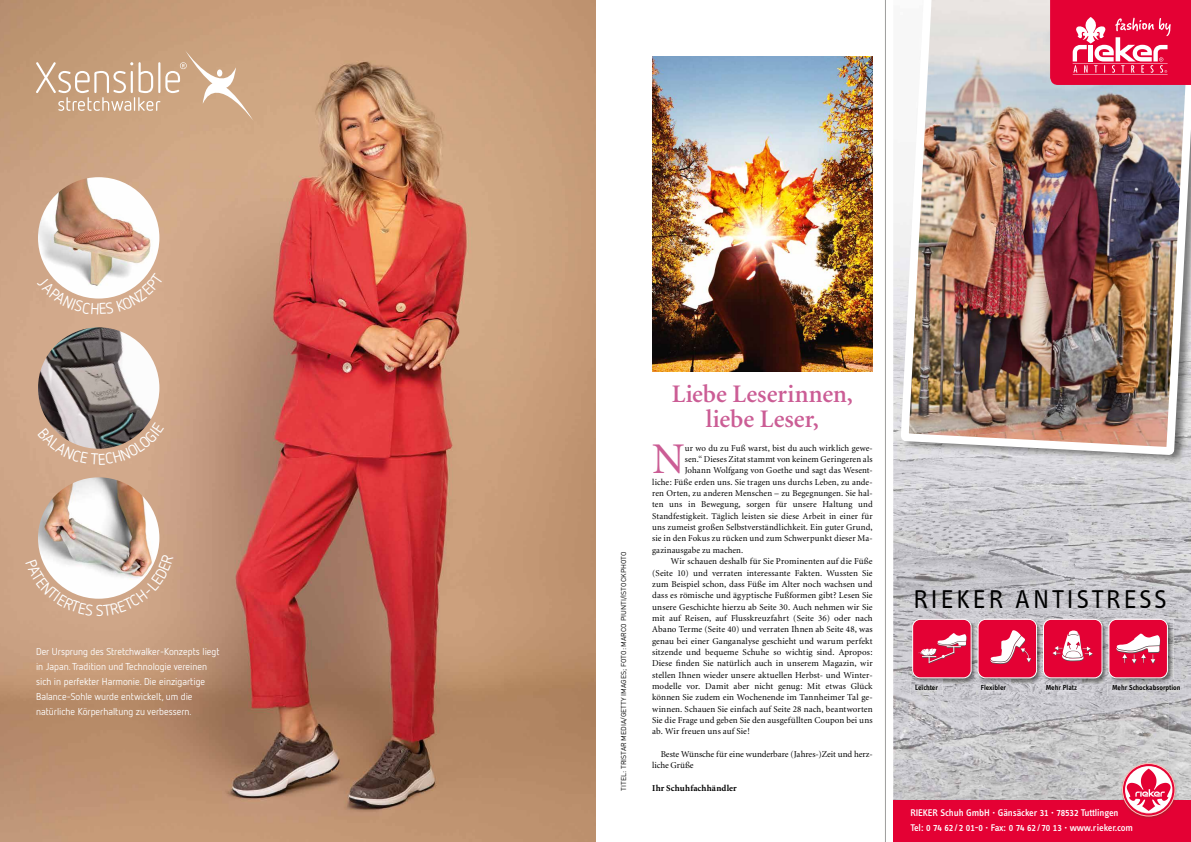
<style>
.page{position:relative;width:1191px;height:842px;background:#fff}
.page>*{position:absolute;margin:0;border:0;box-sizing:border-box;transform-origin:0 0}
.t1{font:43.9px "Minion";color:#cb5d95}
.t2{font:26.6px "Info OT Text";letter-spacing:.115em;color:#000}
.t3{font:600 25.3px/25px "Minion";color:#cb5d95;text-align:center}
.t4{font:10px/15px "Netto OT";color:#fff}
.t5{font:500 10px/14.2px "Info OT Text";letter-spacing:-.01em;color:#fff}
.t6{font:9px "Minion";letter-spacing:.01em;color:#000}
.t7{font:9px/11.3px "Minion";letter-spacing:-.01em;color:#000}
.t8{font:700 9px "Minion";letter-spacing:.015em;color:#000}
.t9{font:600 7.5px "Info OT Text";letter-spacing:-.005em;color:#000}
.t10{font:7px "DIN";color:#000}
</style>
<div class="page">
<img style="left:652px;top:57px;width:220px;height:314px">
<img style="left:0;top:0;width:595px;height:842px">
<svg style="left:36px;top:50px;width:218px;height:71px;background:#cfac8d"></svg>
<img style="left:38px;top:477px;width:121px;height:122px;border-radius:61px">
<img style="left:38px;top:327px;width:121px;height:122px;border-radius:61px">
<img style="left:38px;top:177px;width:121px;height:122px;border-radius:61px">
<img style="left:893px;top:203px;width:4px;height:467px">
<img style="left:1168px;top:736px;width:23px;height:64px">
<img style="left:979px;top:736px;width:189px;height:39px">
<img style="left:893px;top:670px;width:86px;height:130px">
<img style="left:979px;top:775px;width:139px;height:25px">
<div style="left:893px;top:800px;width:298px;height:42px;background:#e40134"></div>
<img style="left:897px;top:0;width:294px;height:736px">
<img style="left:912px;top:619px;width:261px;height:65px">
<div style="left:1109px;top:619px;width:58px;height:59px;background:#e40134;border-radius:8px"></div>
<div style="left:1108px;top:619px;width:59px;height:59px;border:1px solid #fff;border-radius:8px"></div>
<div style="left:912px;top:619px;width:59px;height:59px;background:#e40134;border-radius:8px"></div>
<div style="left:912px;top:619px;width:59px;height:59px;border:1px solid #fff;border-radius:8px"></div>
<svg style="left:918px;top:633px;width:48px;height:30px"></svg>
<div style="left:978px;top:619px;width:58px;height:59px;background:#e40134;border-radius:8px"></div>
<div style="left:977px;top:619px;width:59px;height:59px;border:1px solid #fff;border-radius:8px"></div>
<svg style="left:990px;top:630px;width:41px;height:34px"></svg>
<svg style="left:1116px;top:633px;width:44px;height:31px"></svg>
<div style="left:1043px;top:619px;width:59px;height:59px;background:#e40134;border-radius:8px"></div>
<div style="left:1043px;top:619px;width:59px;height:59px;border:1px solid #fff;border-radius:8px"></div>
<svg style="left:1052px;top:630px;width:40px;height:31px"></svg>
<img style="left:910px;top:680px;width:32px;height:15px">
<img style="left:912px;top:680px;width:30px;height:4px">
<img style="left:976px;top:680px;width:34px;height:15px">
<img style="left:1041px;top:680px;width:40px;height:15px">
<img style="left:1107px;top:680px;width:78px;height:16px">
<img style="left:1107px;top:680px;width:66px;height:4px">
<svg style="left:1118px;top:760px;width:60px;height:59px"></svg>
<div style="left:1122px;top:763px;width:53px;height:53px;border:1px solid #f9c6bc;border-radius:50%"></div>
<svg style="left:1050px;top:0;width:141px;height:85px;background:#e72651"></svg>
<hr style="left:885px;top:0;width:1px;height:842px;background:#9d9d9c">
<svg style="left:38px;top:422px;width:126px;height:43px;background:#b19582"></svg>
<svg style="left:37px;top:272px;width:127px;height:43px"></svg>
<svg style="left:26px;top:554px;width:148px;height:62px"></svg>
<p class="t4" style="left:36px;top:643px;width:185px">Der Ursprung des Stretchwalker-Konzepts liegt in Japan. Tradition und Technologie vereinen sich in perfekter Harmonie. Die einzigartige Balance-Sohle wurde entwickelt, um die natürliche Körperhaltung zu verbessern.</p>
<p class="t10" style="left:619px;top:791px;width:241px;rotate:-90deg">TITEL: TRISTAR MEDIA/GETTY IMAGES; FOTO: MARCO PIUNTI/ISTOCKPHOTO</p>
<h3 class="t3" style="left:672px;top:382px;width:183px">Liebe Leserinnen, liebe Leser,</h3>
<h1 class="t1" style="left:652px;top:438px;width:34px">N</h1>
<p class="t6" style="left:684px;top:443px;width:189px">ur wo du zu Fuß warst, bist du auch wirklich gewe-</p>
<p class="t6" style="left:684px;top:455px;width:189px">sen.“ Dieses Zitat stammt von keinem Geringeren als</p>
<p class="t6" style="left:684px;top:466px;width:189px">Johann Wolfgang von Goethe und sagt das Wesent-</p>
<p class="t6" style="left:652px;top:477px;width:222px">liche: Füße erden uns. Sie tragen uns durchs Leben, zu ande-</p>
<p class="t6" style="left:652px;top:489px;width:222px">ren Orten, zu anderen Menschen – zu Begegnungen. Sie hal-</p>
<p class="t6" style="left:652px;top:500px;width:222px">ten uns in Bewegung, sorgen für unsere Haltung und</p>
<p class="t6" style="left:652px;top:511px;width:222px">Standfestigkeit. Täglich leisten sie diese Arbeit in einer für</p>
<p class="t6" style="left:652px;top:523px;width:222px">uns zumeist großen Selbstverständlichkeit. Ein guter Grund,</p>
<p class="t6" style="left:652px;top:534px;width:222px">sie in den Fokus zu rücken und zum Schwerpunkt dieser Ma-</p>
<p class="t6" style="left:652px;top:545px;width:93px">gazinausgabe zu machen.</p>
<p class="t6" style="left:671px;top:557px;width:203px">Wir schauen deshalb für Sie Prominenten auf die Füße</p>
<p class="t6" style="left:652px;top:568px;width:222px">(Seite 10) und verraten interessante Fakten. Wussten Sie</p>
<p class="t6" style="left:652px;top:579px;width:222px">zum Beispiel schon, dass Füße im Alter noch wachsen und</p>
<p class="t6" style="left:652px;top:591px;width:222px">dass es römische und ägyptische Fußformen gibt? Lesen Sie</p>
<p class="t6" style="left:652px;top:602px;width:222px">unsere Geschichte hierzu ab Seite 30. Auch nehmen wir Sie</p>
<p class="t6" style="left:652px;top:613px;width:222px">mit auf Reisen, auf Flusskreuzfahrt (Seite 36) oder nach</p>
<p class="t6" style="left:652px;top:625px;width:222px">Abano Terme (Seite 40) und verraten Ihnen ab Seite 48, was</p>
<p class="t6" style="left:652px;top:636px;width:222px">genau bei einer Ganganalyse geschieht und warum perfekt</p>
<p class="t6" style="left:652px;top:648px;width:222px">sitzende und bequeme Schuhe so wichtig sind. Apropos:</p>
<p class="t6" style="left:652px;top:659px;width:222px">Diese finden Sie natürlich auch in unserem Magazin, wir</p>
<p class="t6" style="left:652px;top:670px;width:222px">stellen Ihnen wieder unsere aktuellen Herbst- und Winter-</p>
<p class="t6" style="left:652px;top:682px;width:222px">modelle vor. Damit aber nicht genug: Mit etwas Glück</p>
<p class="t6" style="left:652px;top:693px;width:222px">können Sie zudem ein Wochenende im Tannheimer Tal ge-</p>
<p class="t6" style="left:652px;top:704px;width:222px">winnen. Schauen Sie einfach auf Seite 28 nach, beantworten</p>
<p class="t6" style="left:652px;top:716px;width:222px">Sie die Frage und geben Sie den ausgefüllten Coupon bei uns</p>
<p class="t6" style="left:652px;top:727px;width:99px">ab. Wir freuen uns auf Sie!</p>
<p class="t7" style="left:652px;top:749px;width:222px;text-indent:9px">Beste Wünsche für eine wunderbare (Jahres-)Zeit und herz&shy;liche Grüße</p>
<p class="t8" style="left:652px;top:783px;width:86px">Ihr Schuhfachhändler</p>
<h2 class="t2" style="left:913px;top:583px;width:255px">RIEKER ANTISTRESS</h2>
<p class="t9" style="left:915px;top:683px;width:25px">Leichter</p>
<p class="t9" style="left:980px;top:683px;width:27px">Flexibler</p>
<p class="t9" style="left:1045px;top:683px;width:33px">Mehr Platz</p>
<p class="t9" style="left:1112px;top:683px;width:70px">Mehr Schockabsorption</p>
<p class="t5" style="left:910px;top:806px;width:224px">RIEKER Schuh GmbH · Gänsäcker 31 · 78532 Tuttlingen<br>Tel: 0 74 62/2 01-0 · Fax: 0 74 62/70 13 · www.rieker.com</p>
</div>
